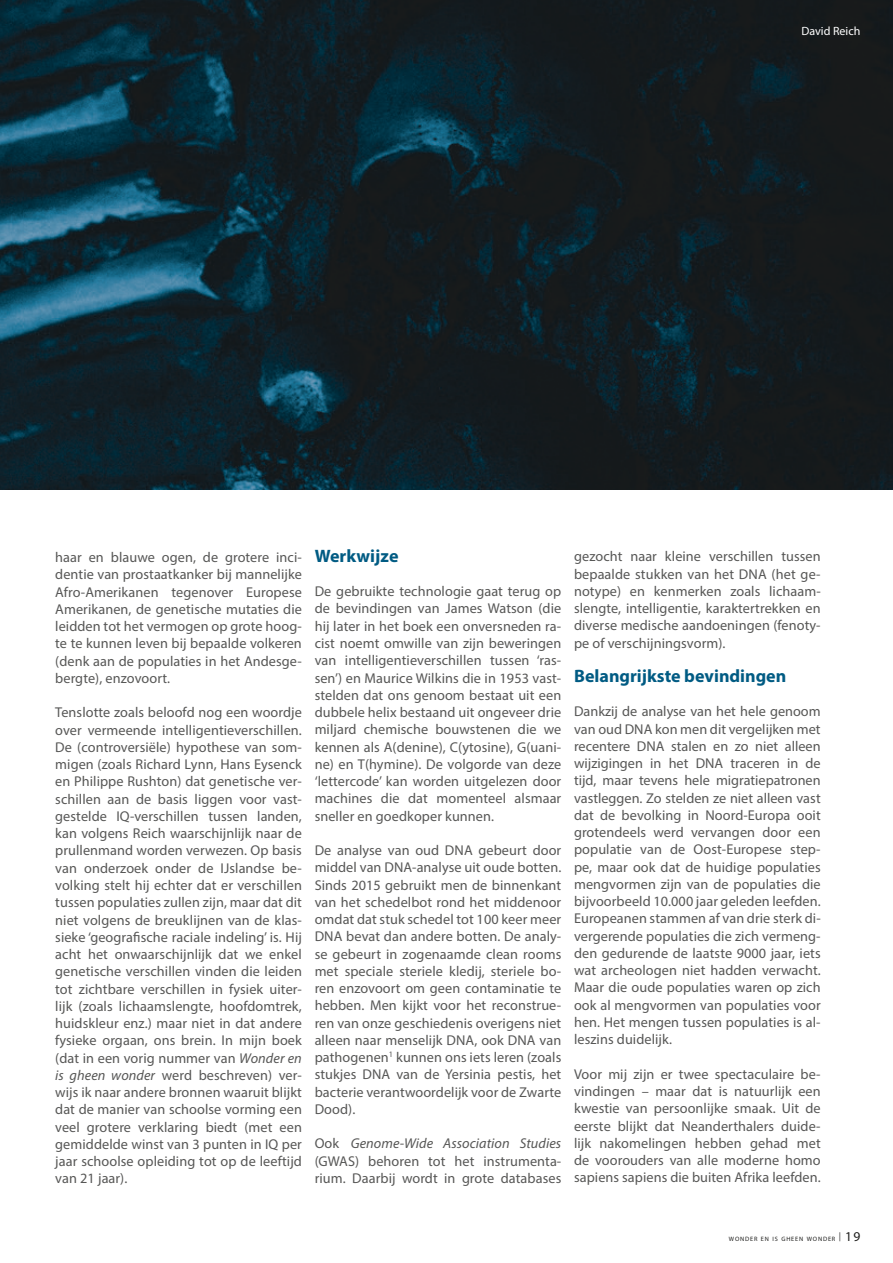
<style>
.page{position:relative;width:893px;height:1263px;background:#fff}
.page>*{position:absolute;margin:0;border:0;box-sizing:border-box;transform-origin:0 0}
.t1{font:700 18px "Myriad Pro";color:#005b83}
.t2{font:14.25px/17.2px "Myriad Pro";letter-spacing:.005em;color:#575756;text-align:justify}
.t3{font:12px "Myriad Pro";color:#fff}
.t4{font:6.3px "Myriad Pro";letter-spacing:.13em;color:#1d1d1b}
.s1{font-style:italic}
.s2{font-size:13.5px}
</style>
<div class="page">
<img style="left:0;top:0;width:893px;height:489px">
<p class="t3" style="left:801px;top:24px;width:60px">David Reich</p>
<p class="t2" style="left:55px;top:548px;width:248px">haar en blauwe ogen, de grotere inci&shy;dentie van prostaatkanker bij mannelijke Afro-Amerikanen tegenover Europese Amerikanen, de genetische mutaties die leidden tot het vermogen op grote hoog&shy;te te kunnen leven bij bepaalde volkeren (denk aan de populaties in het Andesge&shy;bergte), enzovoort.</p>
<p class="t2" style="left:55px;top:704px;width:248px">Tenslotte zoals beloofd nog een woordje over vermeende intelligentieverschillen.<br>De (controversiële) hypothese van som&shy;migen (zoals Richard Lynn, Hans Eysenck en Philippe Rushton) dat genetische ver&shy;schillen aan de basis liggen voor vast&shy;gestelde IQ-verschillen tussen landen, kan volgens Reich waarschijnlijk naar de prullenmand worden verwezen. Op basis van onderzoek onder de IJslandse be&shy;volking stelt hij echter dat er verschillen tussen populaties zullen zijn, maar dat dit niet volgens de breuklijnen van de klas&shy;sieke ‘geografische raciale indeling’ is. Hij acht het onwaarschijnlijk dat we enkel genetische verschillen vinden die leiden tot zichtbare verschillen in fysiek uiter&shy;lijk (zoals lichaamslengte, hoofdomtrek, huidskleur enz.) maar niet in dat andere fysieke orgaan, ons brein. In mijn boek (dat in een vorig nummer van <span class="s1">Wonder en is gheen wonder</span> werd beschreven) ver&shy;wijs ik naar andere bronnen waaruit blijkt dat de manier van schoolse vorming een veel grotere verklaring biedt (met een gemiddelde winst van 3 punten in IQ per jaar schoolse opleiding tot op de leeftijd van 21 jaar).</p>
<p class="t1" style="left:315px;top:544px;width:85px">Werkwijze</p>
<p class="t2" style="left:315px;top:583px;width:248px">De gebruikte technologie gaat terug op de bevindingen van James Watson (die hij later in het boek een onversneden ra&shy;cist noemt omwille van zijn beweringen van intelligentieverschillen tussen ‘ras&shy;sen’) en Maurice Wilkins die in 1953 vast&shy;stelden dat ons genoom bestaat uit een dubbele helix bestaand uit ongeveer drie miljard chemische bouwstenen die we kennen als A(denine), C(ytosine), G(uani&shy;ne) en T(hymine). De volgorde van deze ‘lettercode’ kan worden uitgelezen door machines die dat momenteel alsmaar sneller en goedkoper kunnen.</p>
<p class="t2" style="left:315px;top:841px;width:248px">De analyse van oud DNA gebeurt door middel van DNA-analyse uit oude botten.<br>Sinds 2015 gebruikt men de binnenkant van het schedelbot rond het middenoor omdat dat stuk schedel tot 100 keer meer DNA bevat dan andere botten. De analy&shy;se gebeurt in zogenaamde clean rooms met speciale steriele kledij, steriele bo&shy;ren enzovoort om geen contaminatie te hebben. Men kijkt voor het reconstrue&shy;ren van onze geschiedenis overigens niet alleen naar menselijk DNA, ook DNA van pathogenen<sup>1</sup> kunnen ons iets leren (zoals stukjes DNA van de Yersinia pestis, het bacterie verantwoordelijk voor de Zwarte Dood).</p>
<p class="t2" style="left:315px;top:1135px;width:248px">Ook <span class="s1">Genome-Wide Association Studies </span>(GWAS) behoren tot het instrumenta&shy;rium. Daarbij wordt in grote databases</p>
<p class="t2" style="left:574px;top:548px;width:248px">gezocht naar kleine verschillen tussen bepaalde stukken van het DNA (het ge&shy;notype) en kenmerken zoals lichaam&shy;slengte, intelligentie, karaktertrekken en diverse medische aandoeningen (fenoty&shy;pe of verschijningsvorm).</p>
<p class="t1" style="left:574px;top:664px;width:214px">Belangrijkste bevindingen</p>
<p class="t2" style="left:574px;top:703px;width:248px">Dankzij de analyse van het hele genoom van oud DNA kon men dit vergelijken met recentere DNA stalen en zo niet alleen wijzigingen in het DNA traceren in de tijd, maar tevens hele migratiepatronen vastleggen. Zo stelden ze niet alleen vast dat de bevolking in Noord-Europa ooit grotendeels werd vervangen door een populatie van de Oost-Europese step&shy;pe, maar ook dat de huidige populaties mengvormen zijn van de populaties die bijvoorbeeld 10.000 jaar geleden leefden.<br>Europeanen stammen af van drie sterk di&shy;vergerende populaties die zich vermeng&shy;den gedurende de laatste 9000 jaar, iets wat archeologen niet hadden verwacht.<br>Maar die oude populaties waren op zich ook al mengvormen van populaties voor hen. Het mengen tussen populaties is al&shy;leszins duidelijk.</p>
<p class="t2" style="left:574px;top:1065px;width:248px">Voor mij zijn er twee spectaculaire be&shy;vindingen – maar dat is natuurlijk een kwestie van persoonlijke smaak. Uit de eerste blijkt dat Neanderthalers duide&shy;lijk nakomelingen hebben gehad met de voorouders van alle moderne homo sapiens sapiens die buiten Afrika leefden.</p>
<p class="t4" style="left:729px;top:1235px;width:133px">WONDER EN IS GHEEN WONDER <sup>|</sup> <span class="s2">19</span></p>
</div>
